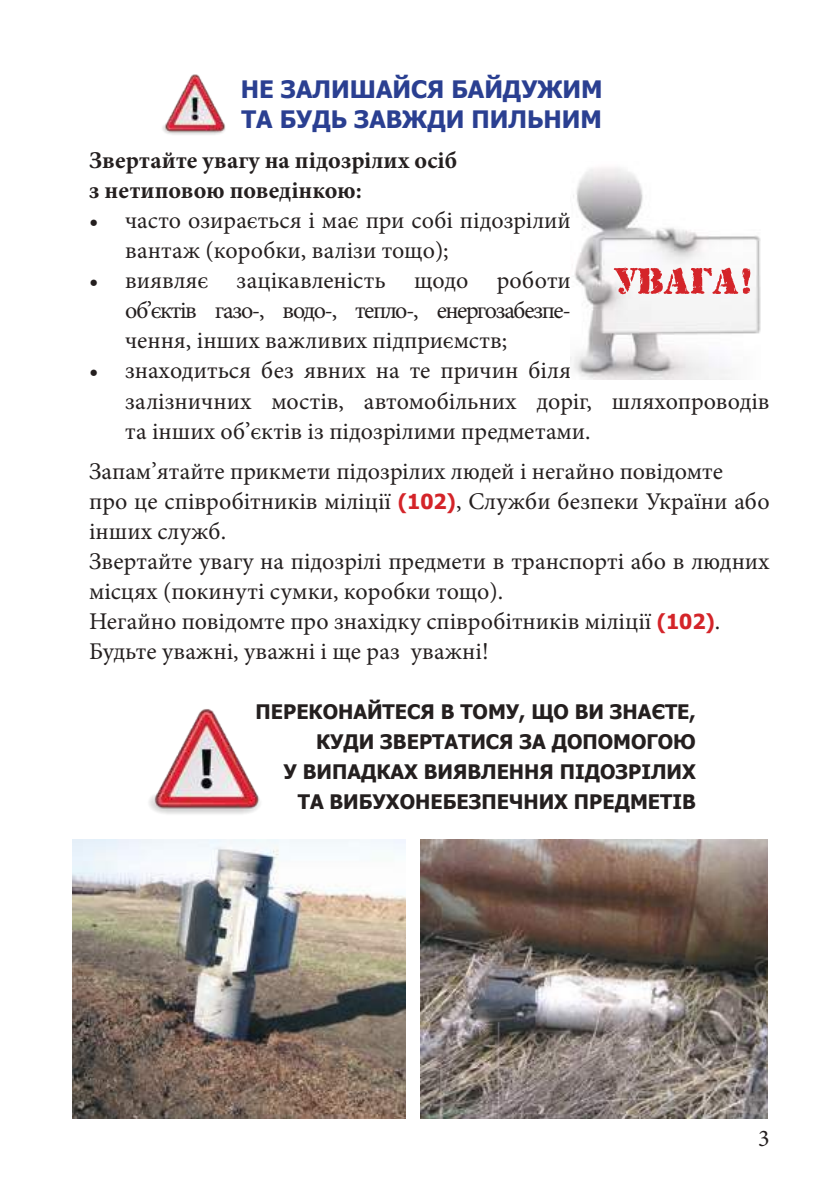
<style>
.page{position:relative;width:840px;height:1191px;background:#fff}
.page>*{position:absolute;margin:0;border:0;box-sizing:border-box;transform-origin:0 0}
.t1{font:24px/30px "Minion Pro";color:#241f1f}
.t2{font:700 24px/30px "Minion Pro";color:#241f1f}
.t3{font:700 24px/30px "Tahoma";color:#2a3f91}
.t4{font:700 20px/30px "Tahoma";color:#241f1f;text-align:right}
.s1{font-family:"Tahoma";font-weight:700;font-size:20.6px;color:#d42429}
</style>
<div class="page">
<img style="left:570px;top:168px;width:190px;height:211px">
<img style="left:72px;top:839px;width:333px;height:280px">
<img style="left:420px;top:839px;width:347px;height:280px">
<svg style="left:613px;top:268px;width:137px;height:26px"></svg>
<img style="left:149px;top:709px;width:111px;height:105px">
<img style="left:162px;top:74px;width:64px;height:61px">
<p class="t3" style="left:240px;top:76px;width:363px">НЕ ЗАЛИШАЙСЯ БАЙДУЖИМ<br>ТА БУДЬ ЗАВЖДИ ПИЛЬНИМ</p>
<p class="t2" style="left:89px;top:145px;width:369px">Звертайте увагу на підозрілих осіб з нетиповою поведінкою:</p>
<p class="t1" style="left:125px;top:206px;width:447px;text-indent:-36px">• часто озирається і має при собі підозрілий вантаж (коробки, валізи тощо);</p>
<p class="t1" style="left:125px;top:266px;width:447px;text-align:justify;text-indent:-36px">• виявляє зацікавленість щодо роботи об’єктів газо-, водо-, тепло-, енергозабезпе&shy;чення, інших важливих підприємств;</p>
<p class="t1" style="left:125px;top:356px;width:645px;text-indent:-36px">• знаходиться без явних на те причин біля<br>залізничних мостів, автомобільних доріг, шляхопроводів та інших об’єктів із підозрілими предметами.</p>
<p class="t1" style="left:89px;top:456px;width:681px">Запам’ятайте прикмети підозрілих людей і негайно повідомте<br>про це співробітників міліції <span class="s1">(102)</span>, Служби безпеки України або інших служб.<br>Звертайте увагу на підозрілі предмети в транспорті або в людних місцях (покинуті сумки, коробки тощо).<br>Негайно повідомте про знахідку співробітників міліції <span class="s1">(102)</span>.<br>Будьте уважні, уважні і ще раз уважні!</p>
<p class="t4" style="left:255px;top:697px;width:441px">ПЕРЕКОНАЙТЕСЯ В ТОМУ, ЩО ВИ ЗНАЄТЕ,<br>КУДИ ЗВЕРТАТИСЯ ЗА ДОПОМОГОЮ<br>У ВИПАДКАХ ВИЯВЛЕННЯ ПІДОЗРІЛИХ<br>ТА ВИБУХОНЕБЕЗПЕЧНИХ ПРЕДМЕТІВ</p>
<p class="t1" style="left:757px;top:1123px;width:13px">3</p>
</div>
